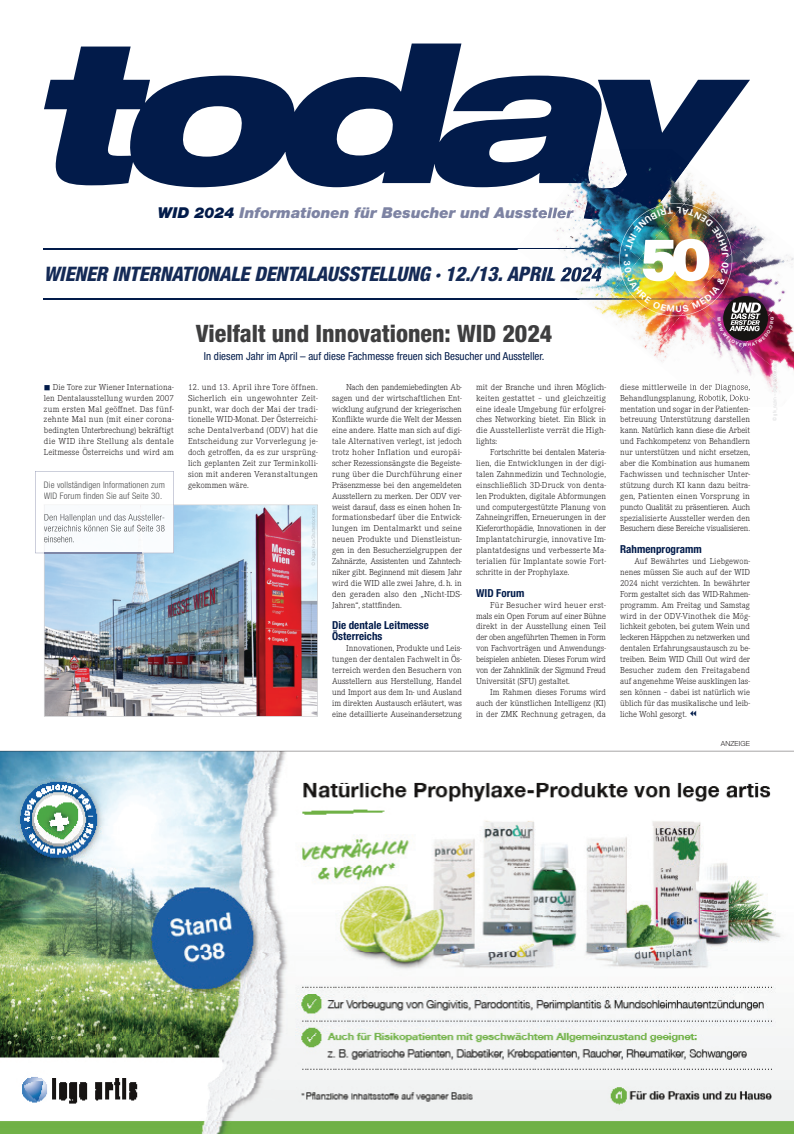
<style>
.page{position:relative;width:794px;height:1134px;background:#fff}
.page>*{position:absolute;margin:0;border:0;box-sizing:border-box;transform-origin:0 0}
.t1{font:800 condensed 24px "Helvetica Neue LT Std";color:#3e3e3f}
.t2{font:italic 800 condensed 20px "Helvetica Neue LT Std";letter-spacing:-.01em;color:#142a56}
.t3{font:italic 900 15px "Helvetica Neue LT Std";color:#7d83a3}
.t4{font:condensed 11px "Helvetica Neue LT Std";color:#021b4a}
.t5{font:700 condensed 11px/10.9px "Helvetica Neue LT Std";letter-spacing:.005em;color:#021b4a}
.t6{font:300 9px/10.9px "Corporate E";color:#231f20;text-align:justify}
.t7{font:300 condensed 9px/10.9px "Helvetica Neue LT Std";letter-spacing:.02em;color:#4b4c4d}
.t8{font:300 7px "Helvetica Neue LT Std";letter-spacing:.015em;color:#231f20}
.s1{color:#021b4a}
</style>
<div class="page">
<svg style="left:44px;top:44px;width:706px;height:144px;fill:#021b4a"></svg>
<hr style="left:44px;top:298px;width:706px;height:1px;background:#021b4a">
<hr style="left:44px;top:248px;width:706px;height:1px;background:#021b4a">
<img style="left:44px;top:505px;width:274px;height:212px">
<img style="left:311px;top:508px;width:5px;height:58px">
<svg style="left:35px;top:471px;width:139px;height:83px"></svg>
<img style="left:0;top:751px;width:794px;height:383px">
<img style="left:656px;top:346px;width:89px;height:49px">
<img style="left:601px;top:313px;width:91px;height:43px">
<img style="left:545px;top:267px;width:74px;height:46px">
<img style="left:516px;top:149px;width:103px;height:118px">
<img style="left:745px;top:324px;width:49px;height:60px">
<img style="left:774px;top:298px;width:15px;height:46px">
<img style="left:591px;top:220px;width:28px;height:39px">
<img style="left:706px;top:177px;width:88px;height:117px">
<img style="left:673px;top:163px;width:33px;height:40px">
<img style="left:569px;top:149px;width:104px;height:71px">
<img style="left:628px;top:149px;width:61px;height:36px">
<img style="left:540px;top:208px;width:34px;height:10px">
<img style="left:578px;top:298px;width:41px;height:1px">
<img style="left:539px;top:267px;width:63px;height:15px">
<img style="left:516px;top:248px;width:46px;height:1px">
<img style="left:562px;top:248px;width:47px;height:1px">
<img style="left:682px;top:384px;width:68px;height:8px">
<img style="left:699px;top:395px;width:51px;height:7px">
<img style="left:715px;top:405px;width:24px;height:2px">
<img style="left:772px;top:363px;width:5px;height:44px">
<img style="left:619px;top:203px;width:155px;height:143px">
<h3 class="t3" style="left:158px;top:204px;width:417px"><span class="s1">WID 2024</span> Informationen für Besucher und Aussteller</h3>
<h2 class="t2" style="left:44px;top:262px;width:558px">WIENER INTERNATIONALE DENTALAUSSTELLUNG · 12./13. APRIL 2024</h2>
<h1 class="t1" style="left:196px;top:318px;width:358px">Vielfalt und Innovationen: WID 2024</h1>
<p class="t4" style="left:204px;top:350px;width:342px">In diesem Jahr im April – auf diese Fachmesse freuen sich Besucher und Aussteller.</p>
<p class="t6" style="left:44px;top:381px;width:131px"><span class="s1">■</span> Die Tore zur Wiener Internationa&shy;len Dentalausstellung wurden 2007 zum ersten Mal geöffnet. Das fünf&shy;zehnte Mal nun (mit einer corona&shy;bedingten Unterbrechung) bekräftigt die WID ihre Stellung als dentale Leitmesse Österreichs und wird am</p>
<p class="t6" style="left:188px;top:381px;width:131px">12. und 13. April ihre Tore öffnen.<br>Sicherlich ein ungewohnter Zeit&shy;punkt, war doch der Mai der tradi&shy;tionelle WID-Monat. Der Österreichi&shy;sche Dentalverband (ODV) hat die Entscheidung zur Vorverlegung je&shy;doch getroffen, da es zur ursprüng&shy;lich geplanten Zeit zur Terminkolli&shy;sion mit anderen Veranstaltungen gekommen wäre.</p>
<p class="t6" style="left:332px;top:381px;width:131px;text-indent:14px">Nach den pandemiebedingten Ab&shy;sagen und der wirtschaftlichen Ent&shy;wicklung aufgrund der kriegerischen Konflikte wurde die Welt der Messen eine andere. Hatte man sich auf digi&shy;tale Alternativen verlegt, ist jedoch trotz hoher Inflation und europäi&shy;scher Rezessionsängste die Begeiste&shy;rung über die Durchführung einer Präsenzmesse bei den angemeldeten Ausstellern zu merken. Der ODV ver&shy;weist darauf, dass es einen hohen In&shy;formationsbedarf über die Entwick&shy;lungen im Dentalmarkt und seine neuen Produkte und Dienstleistun&shy;gen in den Besucherzielgruppen der Zahnärzte, Assistenten und Zahntech&shy;niker gibt. Beginnend mit diesem Jahr wird die WID alle zwei Jahre, d. h. in den geraden also den „Nicht-IDS-Jahren“, stattfinden.</p>
<p class="t5" style="left:332px;top:620px;width:98px">Die dentale Leitmesse<br>Österreichs</p>
<p class="t6" style="left:332px;top:643px;width:131px;text-indent:14px">Innovationen, Produkte und Leis&shy;tungen der dentalen Fachwelt in Ös&shy;terreich werden den Besuchern von Ausstellern aus Herstellung, Handel und Import aus dem In- und Ausland im direkten Austausch erläutert, was eine detaillierte Auseinandersetzung</p>
<p class="t7" style="left:44px;top:479px;width:122px">Die vollständigen Informationen zum<br>WID Forum finden Sie auf Seite 30.</p>
<p class="t6" style="left:476px;top:381px;width:131px">mit der Branche und ihren Möglich&shy;keiten gestattet – und gleichzeitig eine ideale Umgebung für erfolgrei&shy;ches Networking bietet. Ein Blick in die Ausstellerliste verrät die High&shy;lights:</p>
<p class="t6" style="left:476px;top:447px;width:131px;text-indent:14px">Fortschritte bei dentalen Materia&shy;lien, die Entwicklungen in der digi&shy;talen Zahnmedizin und Technologie, einschließlich 3D-Druck von denta&shy;len Produkten, digitale Abformungen und computergestützte Planung von Zahneingriffen, Erneuerungen in der Kieferorthopädie, Innovationen in der Implantatchirurgie, innovative Im&shy;plantatdesigns und verbesserte Ma&shy;terialien für Implantate sowie Fort&shy;schritte in der Prophylaxe.</p>
<p class="t5" style="left:476px;top:587px;width:50px">WID Forum</p>
<p class="t6" style="left:476px;top:599px;width:131px;text-indent:14px">Für Besucher wird heuer erst&shy;mals ein Open Forum auf einer Bühne direkt in der Ausstellung einen Teil der oben angeführten Themen in Form von Fachvorträgen und Anwendungs&shy;beispielen anbieten. Dieses Forum wird von der Zahnklinik der Sigmund Freud Universität (SFU) gestaltet.</p>
<p class="t6" style="left:476px;top:686px;width:131px;text-indent:14px">Im Rahmen dieses Forums wird auch der künstlichen Intelligenz (KI) in der ZMK Rechnung getragen, da</p>
<p class="t6" style="left:620px;top:381px;width:131px">diese mittlerweile in der Diagnose, Behandlungsplanung, Robotik, Doku&shy;mentation und sogar in der Patienten&shy;betreuung Unterstützung darstellen kann. Natürlich kann diese die Arbeit und Fachkompetenz von Behandlern nur unterstützen und nicht ersetzen, aber die Kombination aus humanem Fachwissen und technischer Unter&shy;stützung durch KI kann dazu beitra&shy;gen, Patienten einen Vorsprung in puncto Qualität zu präsentieren. Auch spezialisierte Aussteller werden den Besuchern diese Bereiche visualisieren.</p>
<p class="t5" style="left:620px;top:544px;width:83px">Rahmenprogramm</p>
<p class="t6" style="left:620px;top:555px;width:131px;text-indent:14px">Auf Bewährtes und Liebgewon&shy;nenes müssen Sie auch auf der WID 2024 nicht verzichten. In bewährter Form gestaltet sich das WID-Rahmen&shy;programm. Am Freitag und Samstag wird in der ODV-Vinothek die Mög&shy;lichkeit geboten, bei gutem Wein und leckeren Häppchen zu netzwerken und dentalen Erfahrungsaustausch zu be&shy;treiben. Beim WID Chill Out wird der Besucher zudem den Freitagabend auf angenehme Weise ausklingen las&shy;sen können – dabei ist natürlich wie üblich für das musikalische und leib&shy;liche Wohl gesorgt.</p>
<p class="t8" style="left:721px;top:739px;width:31px">ANZEIGE</p>
</div>
